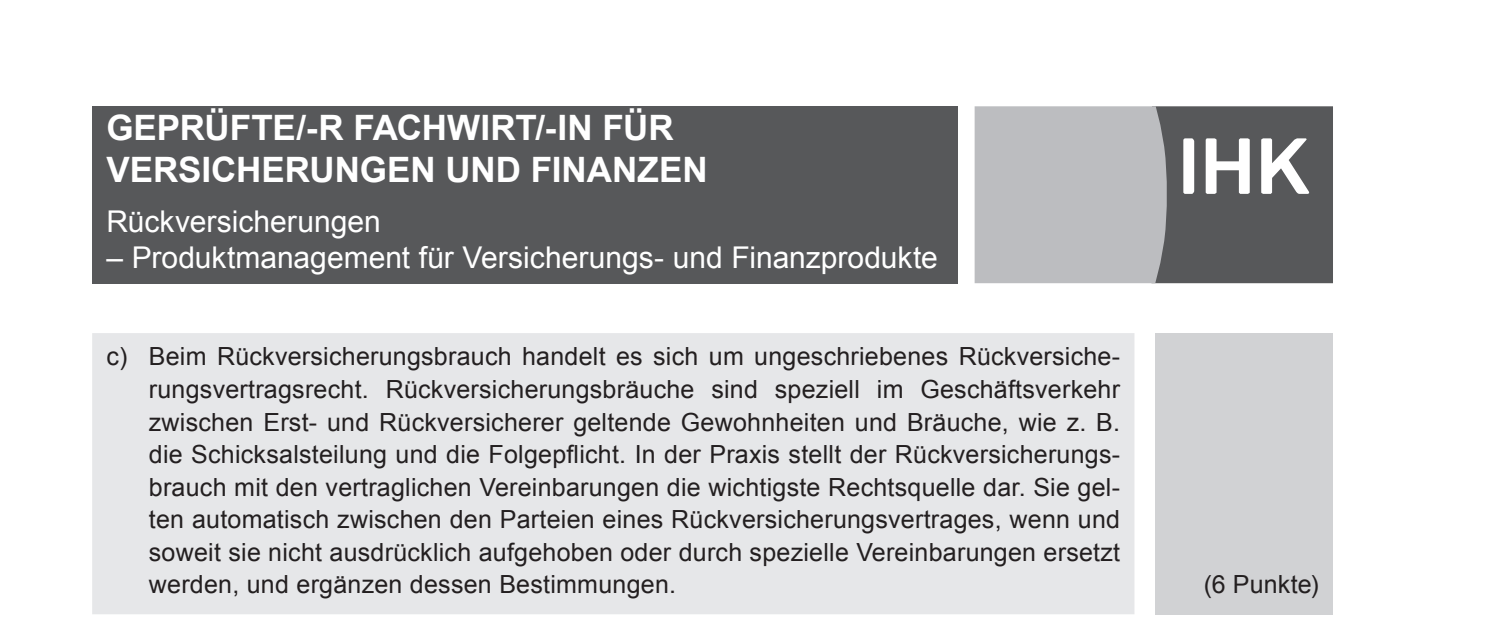
<style>
.page{position:relative;width:1489px;height:631px;background:#fff}
.page>*{position:absolute;margin:0;border:0;box-sizing:border-box;transform-origin:0 0}
.t1{font:700 35px/42px "Arial";color:#fff}
.t2{font:30px "Arial";color:#fff}
.t3{font:25px/32.5px "Arial";letter-spacing:.01em;color:#231f20;text-align:justify}
</style>
<div class="page">
<div style="left:92px;top:106px;width:865px;height:177px;background:#57585a"></div>
<svg style="left:974px;top:106px;width:358px;height:177px;background:#959699"></svg>
<div style="left:92px;top:333px;width:1042px;height:281px;background:#e6e7e9"></div>
<div style="left:1155px;top:333px;width:177px;height:281px;background:#d1d2d4"></div>
<h1 class="t1" style="left:106px;top:108px;width:603px">GEPRÜFTE/-R FACHWIRT/-IN FÜR<br>VERSICHERUNGEN UND FINANZEN</h1>
<p class="t2" style="left:106px;top:202px;width:276px">Rückversicherungen</p>
<p class="t2" style="left:106px;top:238px;width:832px">– Produktmanagement für Versicherungs- und Finanzprodukte</p>
<p class="t3" style="left:149px;top:341px;width:972px;text-indent:-43px">c) Beim Rückversicherungsbrauch handelt es sich um ungeschriebenes Rückversiche&shy;rungsvertragsrecht. Rückversicherungsbräuche sind speziell im Geschäftsverkehr zwischen Erst- und Rückversicherer geltende Gewohnheiten und Bräuche, wie z. B. die Schicksalsteilung und die Folgepflicht. In der Praxis stellt der Rückversicherungs&shy;brauch mit den vertraglichen Vereinbarungen die wichtigste Rechtsquelle dar. Sie gel&shy;ten automatisch zwischen den Parteien eines Rückversicherungsvertrages, wenn und soweit sie nicht ausdrücklich aufgehoben oder durch spezielle Vereinbarungen ersetzt werden, und ergänzen dessen Bestimmungen.</p>
<p class="t3" style="left:1203px;top:568px;width:116px">(6 Punkte)</p>
</div>
